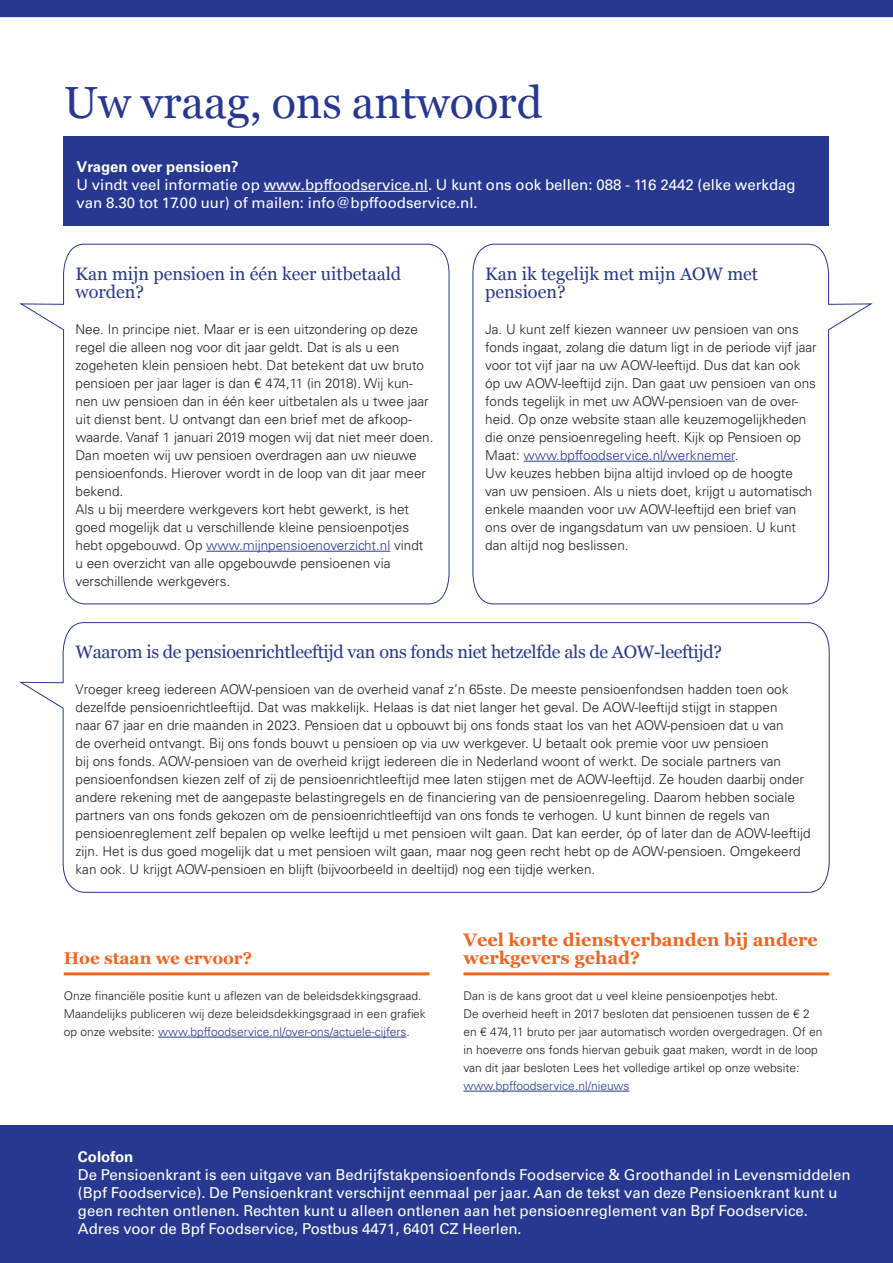
<style>
.page{position:relative;width:893px;height:1263px;background:#fff}
.page>*{position:absolute;margin:0;border:0;box-sizing:border-box;transform-origin:0 0}
.t1{font:45px "Georgia";color:#283890}
.t2{font:18px/18px "Georgia";letter-spacing:-.01em;color:#283890}
.t3{font:700 18px/18px "Georgia";color:#f36421}
.t4{font:700 16.95px "Georgia";color:#f36421}
.t5{font:15px/18px "Univers LT Std";color:#fff}
.t6{font:700 15px "Univers LT Std";color:#fff}
.t7{font:300 13.5px/18px "Univers LT Std";color:#231f20}
.t8{font:300 12px/18px "Univers LT Std";color:#231f20}
.t9{font:300 12px "Univers LT Std";color:#283890}
.s1{color:#283890}
</style>
<div class="page">
<svg style="left:19px;top:243px;width:431px;height:362px"></svg>
<svg style="left:472px;top:243px;width:401px;height:362px"></svg>
<div style="left:64px;top:137px;width:765px;height:89px;background:#283890"></div>
<hr style="left:264px;top:191px;width:164px;height:1px;background:#fff">
<div style="left:0;top:1126px;width:893px;height:137px;background:#283890"></div>
<hr style="left:206px;top:551px;width:184px;height:1px;background:#283890">
<hr style="left:524px;top:461px;width:211px;height:1px;background:#283890">
<svg style="left:19px;top:622px;width:811px;height:271px"></svg>
<hr style="left:64px;top:972px;width:365px;height:3px;background:#f36421">
<hr style="left:158px;top:1037px;width:248px;height:1px;background:#283890">
<hr style="left:463px;top:972px;width:366px;height:3px;background:#f36421">
<hr style="left:463px;top:1091px;width:166px;height:1px;background:#283890">
<div style="left:0;top:0;width:893px;height:17px;background:#283890"></div>
<h1 class="t1" style="left:64px;top:75px;width:480px">Uw vraag, ons antwoord</h1>
<p class="t6" style="left:77px;top:158px;width:164px">Vragen over pensioen?</p>
<p class="t5" style="left:77px;top:176px;width:721px">U vindt veel informatie op www.bpffoodservice.nl. U kunt ons ook bellen: 088 - 116 2442 (elke werkdag van 8.30 tot 17.00 uur) of mailen: info@bpffoodservice.nl.</p>
<h2 class="t2" style="left:76px;top:265px;width:327px">Kan mijn pensioen in één keer uitbetaald worden?</h2>
<p class="t7" style="left:76px;top:320px;width:359px">Nee. In principe niet. Maar er is een uitzondering op deze regel die alleen nog voor dit jaar geldt. Dat is als u een zogeheten klein pensioen hebt. Dat betekent dat uw bruto pensioen per jaar lager is dan € 474,11 (in 2018). Wij kun&shy;nen uw pensioen dan in één keer uitbetalen als u twee jaar uit dienst bent. U ontvangt dan een brief met de afkoop&shy;waarde. Vanaf 1 januari 2019 mogen wij dat niet meer doen.<br>Dan moeten wij uw pensioen overdragen aan uw nieuwe pensioenfonds. Hierover wordt in de loop van dit jaar meer bekend.<br>Als u bij meerdere werkgevers kort hebt gewerkt, is het goed mogelijk dat u verschillende kleine pensioenpotjes hebt opgebouwd. Op <span class="s1">www.mijnpensioenoverzicht.nl</span> vindt u een overzicht van alle opgebouwde pensioenen via verschillende werkgevers.</p>
<h2 class="t2" style="left:485px;top:265px;width:274px">Kan ik tegelijk met mijn AOW met pensioen?</h2>
<p class="t7" style="left:485px;top:320px;width:333px">Ja. U kunt zelf kiezen wanneer uw pensioen van ons fonds ingaat, zolang die datum ligt in de periode vijf jaar voor tot vijf jaar na uw AOW-leeftijd. Dus dat kan ook óp uw AOW-leeftijd zijn. Dan gaat uw pensioen van ons fonds tegelijk in met uw AOW-pensioen van de over&shy;heid. Op onze website staan alle keuzemogelijkheden die onze pensioenregeling heeft. Kijk op Pensioen op Maat: <span class="s1">www.bpffoodservice.nl/werknemer</span>.<br>Uw keuzes hebben bijna altijd invloed op de hoogte van uw pensioen. Als u niets doet, krijgt u automatisch enkele maanden voor uw AOW-leeftijd een brief van ons over de ingangsdatum van uw pensioen. U kunt dan altijd nog beslissen.</p>
<h2 class="t2" style="left:76px;top:643px;width:648px">Waarom is de pensioenrichtleeftijd van ons fonds niet hetzelfde als de AOW-leeftijd?</h2>
<p class="t7" style="left:76px;top:680px;width:736px">Vroeger kreeg iedereen AOW-pensioen van de overheid vanaf z’n 65ste. De meeste pensioenfondsen hadden toen ook dezelfde pensioenrichtleeftijd. Dat was makkelijk. Helaas is dat niet langer het geval. De AOW-leeftijd stijgt in stappen<br>naar 67 jaar en drie maanden in 2023. Pensioen dat u opbouwt bij ons fonds staat los van het AOW-pensioen dat u van<br>de overheid ontvangt. Bij ons fonds bouwt u pensioen op via uw werkgever. U betaalt ook premie voor uw pensioen<br>bij ons fonds. AOW-pensioen van de overheid krijgt iedereen die in Nederland woont of werkt. De sociale partners van pensioenfondsen kiezen zelf of zij de pensioenrichtleeftijd mee laten stijgen met de AOW-leeftijd. Ze houden daarbij onder andere rekening met de aangepaste belastingregels en de financiering van de pensioenregeling. Daarom hebben sociale partners van ons fonds gekozen om de pensioenrichtleeftijd van ons fonds te verhogen. U kunt binnen de regels van pensioenreglement zelf bepalen op welke leeftijd u met pensioen wilt gaan. Dat kan eerder, óp of later dan de AOW-leeftijd zijn. Het is dus goed mogelijk dat u met pensioen wilt gaan, maar nog geen recht hebt op de AOW-pensioen. Omgekeerd kan ook. U krijgt AOW-pensioen en blijft (bijvoorbeeld in deeltijd) nog een tijdje werken.</p>
<p class="t4" style="left:64px;top:947px;width:190px">Hoe staan we ervoor?</p>
<p class="t8" style="left:64px;top:987px;width:364px">Onze financiële positie kunt u aflezen van de beleidsdekkingsgraad.<br>Maandelijks publiceren wij deze beleidsdekkingsgraad in een grafiek op onze website: <span class="s1">www.bpffoodservice.nl/over-ons/actuele-cijfers</span>.</p>
<h2 class="t3" style="left:463px;top:931px;width:356px">Veel korte dienstverbanden bij andere werkgevers gehad?</h2>
<p class="t8" style="left:463px;top:987px;width:360px">Dan is de kans groot dat u veel kleine pensioenpotjes hebt.<br>De overheid heeft in 2017 besloten dat pensioenen tussen de € 2 en € 474,11 bruto per jaar automatisch worden overgedragen. Of en in hoeverre ons fonds hiervan gebuik gaat maken, wordt in de loop van dit jaar besloten Lees het volledige artikel op onze website:</p>
<p class="t9" style="left:463px;top:1078px;width:167px">www.bpffoodservice.nl/nieuws</p>
<p class="t6" style="left:78px;top:1148px;width:57px">Colofon</p>
<p class="t5" style="left:78px;top:1166px;width:774px">De Pensioenkrant is een uitgave van Bedrijfstakpensioenfonds Foodservice &amp; Groothandel in Levensmiddelen (Bpf Foodservice). De Pensioenkrant verschijnt eenmaal per jaar. Aan de tekst van deze Pensioenkrant kunt u geen rechten ontlenen. Rechten kunt u alleen ontlenen aan het pensioenreglement van Bpf Foodservice.<br>Adres voor de Bpf Foodservice, Postbus 4471, 6401 CZ Heerlen.</p>
</div>
